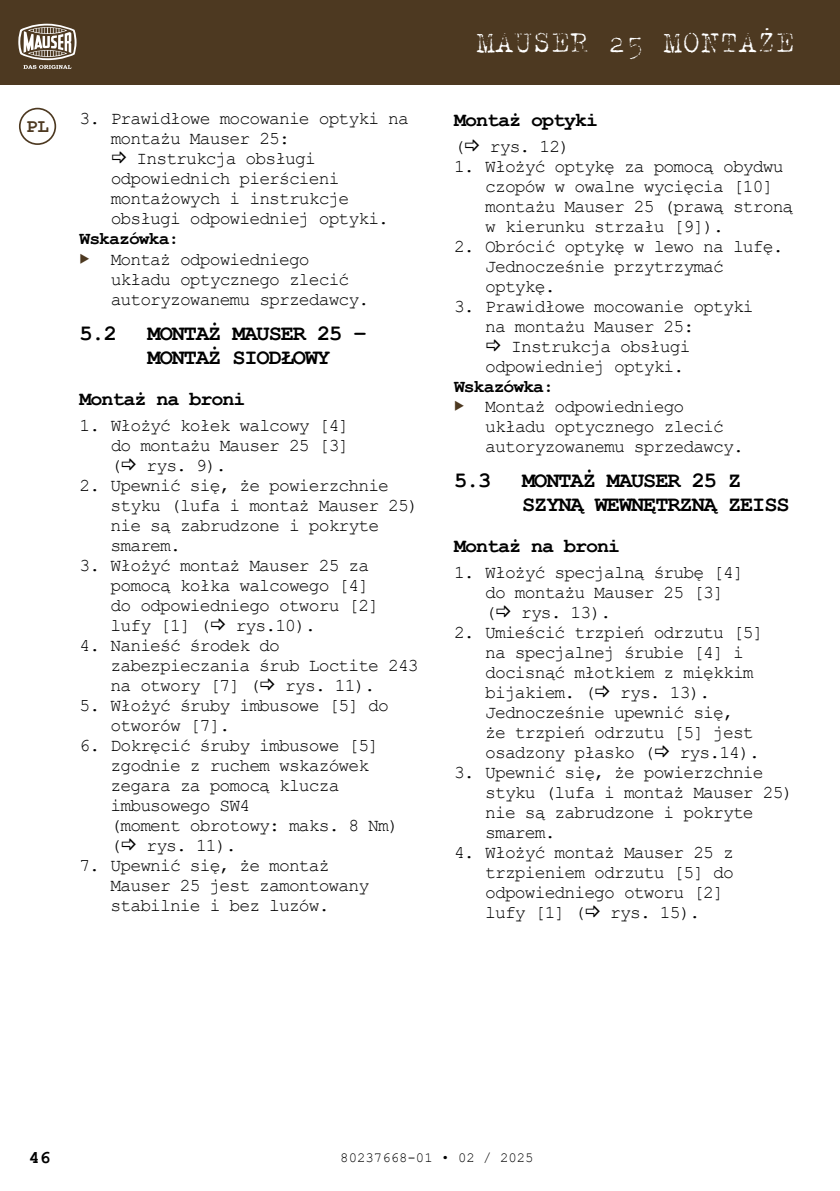
<style>
.page{position:relative;width:840px;height:1191px;background:#fff}
.page>*{position:absolute;margin:0;border:0;box-sizing:border-box;transform-origin:0 0}
.t1{font:34px "NCNDVF";color:#fff}
.t2{font:700 22px/24px "Courier New";letter-spacing:-.05em;color:#000}
.t3{font:700 20px "Courier New";letter-spacing:-.05em;color:#000}
.t4{font:700 19.2px "Courier New";color:#4d3921}
.t5{font:18px/20px "Courier New";letter-spacing:-.05em;color:#000}
.t6{font:700 18px "Courier New";letter-spacing:-.05em;color:#000}
.t7{font:14px "Courier New";color:#000}
</style>
<div class="page">
<div style="left:0;top:0;width:839px;height:85px;background:#4d3921"></div>
<svg style="left:18px;top:24px;width:58px;height:45px"></svg>
<div style="left:19px;top:108px;width:37px;height:37px;border:2px solid #4d3921;border-radius:50%"></div>
<p class="t4" style="left:26px;top:114px;width:24px">PL</p>
<p class="t5" style="left:79px;top:108px;width:331px">3. Prawidłowe mocowanie optyki na</p>
<p class="t5" style="left:111px;top:128px;width:181px">montażu Mauser 25:</p>
<p class="t5" style="left:136px;top:148px;width:181px">Instrukcja obsługi</p>
<p class="t5" style="left:111px;top:168px;width:230px">odpowiednich pierścieni</p>
<p class="t5" style="left:111px;top:188px;width:240px">montażowych i instrukcje</p>
<p class="t5" style="left:111px;top:208px;width:280px">obsługi odpowiedniej optyki.</p>
<p class="t6" style="left:79px;top:228px;width:101px">Wskazówka:</p>
<p class="t5" style="left:111px;top:248px;width:260px">Montaż odpowiedniego układu optycznego zlecić autoryzowanemu sprzedawcy.</p>
<p class="t2" style="left:79px;top:320px;width:39px">5.2</p>
<p class="t2" style="left:147px;top:320px;width:220px">MONTAŻ MAUSER 25 –<br>MONTAŻ SIODŁOWY</p>
<p class="t3" style="left:79px;top:386px;width:168px">Montaż na broni</p>
<p class="t5" style="left:111px;top:414px;width:240px;text-align:justify;text-indent:-31px">1. Włożyć kołek walcowy [4] do montażu Mauser 25 [3] (</p>
<p class="t5" style="left:146px;top:454px;width:82px">rys. 9).</p>
<p class="t5" style="left:111px;top:474px;width:309px;text-indent:-31px">2. Upewnić się, że powierzchnie styku (lufa i montaż Mauser 25) nie są zabrudzone i pokryte smarem.</p>
<p class="t5" style="left:111px;top:554px;width:270px;text-indent:-31px">3. Włożyć montaż Mauser 25 za pomocą kołka walcowego [4] do odpowiedniego otworu [2] lufy [1] (</p>
<p class="t5" style="left:235px;top:614px;width:82px">rys.10).</p>
<p class="t5" style="left:111px;top:634px;width:309px;text-indent:-31px">4. Nanieść środek do zabezpieczania śrub Loctite 243 na otwory [7] (</p>
<p class="t5" style="left:285px;top:674px;width:92px">rys. 11).</p>
<p class="t5" style="left:111px;top:694px;width:280px;text-indent:-31px">5. Włożyć śruby imbusowe [5] do otworów [7].</p>
<p class="t5" style="left:111px;top:734px;width:290px;text-indent:-31px">6. Dokręcić śruby imbusowe [5] zgodnie z ruchem wskazówek zegara za pomocą klucza imbusowego SW4<br>(moment obrotowy: maks. 8 Nm) (</p>
<p class="t5" style="left:146px;top:834px;width:92px">rys. 11).</p>
<p class="t5" style="left:110px;top:854px;width:260px;text-indent:-31px">7. Upewnić się, że montaż<br>Mauser 25 jest zamontowany stabilnie i bez luzów.</p>
<h1 class="t1" style="left:476px;top:24px;width:319px">MAUSER 25 MONTAŻE</h1>
<p class="t3" style="left:454px;top:107px;width:145px">Montaż optyki</p>
<p class="t5" style="left:454px;top:136px;width:12px">(</p>
<p class="t5" style="left:489px;top:136px;width:82px">rys. 12)</p>
<p class="t5" style="left:485px;top:156px;width:309px;text-indent:-31px">1. Włożyć optykę za pomocą obydwu czopów w owalne wycięcia [10] montażu Mauser 25 (prawą stroną w kierunku strzału [9]).</p>
<p class="t5" style="left:485px;top:236px;width:299px;text-indent:-31px">2. Obrócić optykę w lewo na lufę.<br>Jednocześnie przytrzymać optykę.</p>
<p class="t5" style="left:454px;top:295px;width:301px">3. Prawidłowe mocowanie optyki</p>
<p class="t5" style="left:485px;top:315px;width:210px">na montażu Mauser 25:</p>
<p class="t5" style="left:511px;top:335px;width:181px">Instrukcja obsługi</p>
<p class="t5" style="left:485px;top:355px;width:200px">odpowiedniej optyki.</p>
<p class="t6" style="left:454px;top:375px;width:101px">Wskazówka:</p>
<p class="t5" style="left:485px;top:396px;width:260px">Montaż odpowiedniego układu optycznego zlecić autoryzowanemu sprzedawcy.</p>
<p class="t2" style="left:454px;top:467px;width:39px">5.3</p>
<p class="t2" style="left:522px;top:467px;width:269px">MONTAŻ MAUSER 25 Z<br>SZYNĄ WEWNĘTRZNĄ ZEISS</p>
<p class="t3" style="left:454px;top:533px;width:167px">Montaż na broni</p>
<p class="t5" style="left:485px;top:562px;width:260px;text-indent:-31px">1. Włożyć specjalną śrubę [4] do montażu Mauser 25 [3]<br>(</p>
<p class="t5" style="left:521px;top:602px;width:92px">rys. 13).</p>
<p class="t5" style="left:485px;top:622px;width:280px;text-indent:-31px">2. Umieścić trzpień odrzutu [5] na specjalnej śrubie [4] i docisnąć młotkiem z miękkim bijakiem. (</p>
<p class="t5" style="left:485px;top:682px;width:270px;text-indent:135px">rys. 13).<br>Jednocześnie upewnić się, że trzpień odrzutu [5] jest osadzony płasko (</p>
<p class="t5" style="left:679px;top:742px;width:82px">rys.14).</p>
<p class="t5" style="left:485px;top:762px;width:309px;text-indent:-31px">3. Upewnić się, że powierzchnie styku (lufa i montaż Mauser 25) nie są zabrudzone i pokryte smarem.</p>
<p class="t5" style="left:485px;top:841px;width:250px;text-indent:-31px">4. Włożyć montaż Mauser 25 z trzpieniem odrzutu [5] do odpowiedniego otworu [2] lufy [1] (</p>
<p class="t5" style="left:610px;top:901px;width:91px">rys. 15).</p>
<p class="t6" style="left:29px;top:1145px;width:23px">46</p>
<p class="t7" style="left:340px;top:1149px;width:195px">80237668-01 • 02 / 2025</p>
</div>
